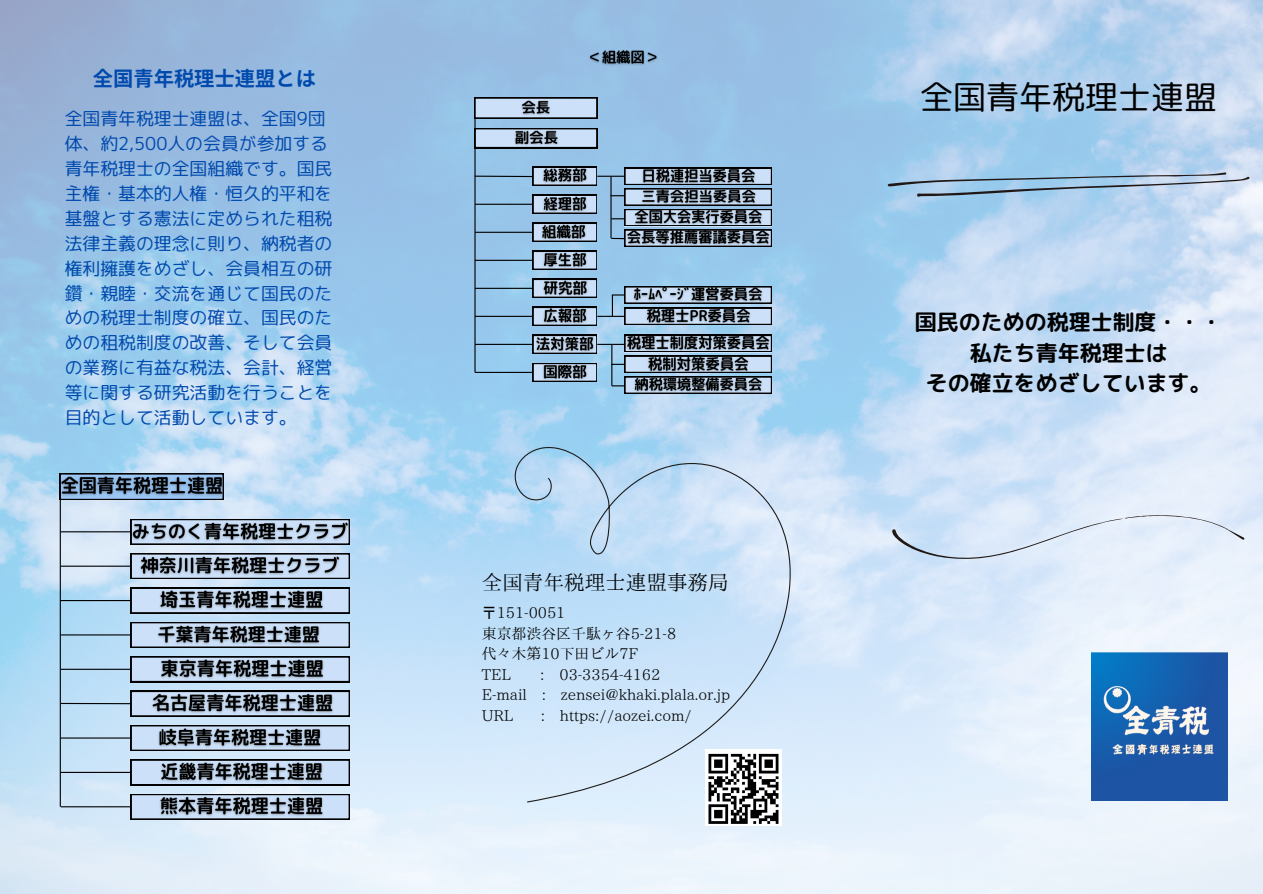
<style>
.page{position:relative;width:1263px;height:894px;background:#fff}
.page>*{position:absolute;margin:0;border:0;box-sizing:border-box;transform-origin:0 0}
.t1{font:33px "rounded mplus 1 p regular";color:#000}
.t2{font:22.05px/30.3px "rounded mplus 1 p bold";color:#000;text-align:center}
.t3{font:20.55px "IP Aex Mincho";color:#000}
.t4{font:700 20.25px "Noto Sans JP";color:#004aad}
.t5{font:17.85px/24.9px "rounded mplus 1 p regular";color:#004aad}
.t6{font:14.85px "IP Aex Mincho";color:#000}
.s1{font-family:"Noto Sans CJ Ksc"}
</style>
<div class="page">
<img style="left:0;top:0;width:1263px;height:893px">
<svg style="left:131px;top:553px;width:219px;height:25px"></svg>
<svg style="left:131px;top:587px;width:219px;height:26px"></svg>
<svg style="left:131px;top:622px;width:219px;height:25px"></svg>
<svg style="left:131px;top:656px;width:219px;height:25px"></svg>
<svg style="left:131px;top:690px;width:219px;height:26px"></svg>
<svg style="left:131px;top:725px;width:219px;height:25px"></svg>
<svg style="left:131px;top:759px;width:219px;height:25px"></svg>
<svg style="left:131px;top:793px;width:219px;height:26px"></svg>
<svg style="left:888px;top:172px;width:362px;height:26px"></svg>
<svg style="left:892px;top:515px;width:353px;height:44px"></svg>
<hr style="left:61px;top:806px;width:70px;height:1px;background:#000">
<hr style="left:61px;top:771px;width:70px;height:1px;background:#000">
<hr style="left:61px;top:737px;width:70px;height:1px;background:#000">
<hr style="left:61px;top:702px;width:70px;height:2px;background:#000">
<hr style="left:61px;top:668px;width:70px;height:1px;background:#000">
<hr style="left:61px;top:634px;width:70px;height:1px;background:#000">
<hr style="left:60px;top:600px;width:71px;height:1px;background:#000">
<img style="left:55px;top:472px;width:174px;height:28px">
<img style="left:127px;top:517px;width:227px;height:28px">
<img style="left:136px;top:551px;width:210px;height:28px">
<img style="left:156px;top:585px;width:173px;height:29px">
<img style="left:152px;top:620px;width:174px;height:28px">
<img style="left:156px;top:654px;width:173px;height:29px">
<img style="left:147px;top:688px;width:191px;height:28px">
<img style="left:154px;top:723px;width:174px;height:28px">
<img style="left:155px;top:757px;width:173px;height:29px">
<img style="left:156px;top:791px;width:173px;height:29px">
<hr style="left:61px;top:565px;width:70px;height:1px;background:#000">
<hr style="left:61px;top:531px;width:70px;height:1px;background:#000">
<hr style="left:60px;top:486px;width:1px;height:320px;background:#000">
<svg style="left:512px;top:446px;width:280px;height:356px"></svg>
<img style="left:705px;top:749px;width:77px;height:76px">
<hr style="left:474px;top:111px;width:2px;height:261px;background:#000">
<hr style="left:475px;top:372px;width:58px;height:1px;background:#000">
<hr style="left:475px;top:344px;width:58px;height:1px;background:#000">
<hr style="left:475px;top:316px;width:58px;height:1px;background:#000">
<hr style="left:475px;top:288px;width:58px;height:1px;background:#000">
<hr style="left:475px;top:260px;width:58px;height:1px;background:#000">
<hr style="left:475px;top:232px;width:58px;height:1px;background:#000">
<hr style="left:475px;top:204px;width:58px;height:1px;background:#000">
<hr style="left:475px;top:175px;width:57px;height:2px;background:#000">
<svg style="left:475px;top:98px;width:122px;height:20px"></svg>
<img style="left:517px;top:96px;width:38px;height:23px">
<img style="left:540px;top:165px;width:51px;height:2px">
<img style="left:630px;top:393px;width:137px;height:3px">
<img style="left:624px;top:332px;width:150px;height:22px">
<img style="left:639px;top:165px;width:121px;height:2px">
<img style="left:642px;top:325px;width:112px;height:2px">
<svg style="left:533px;top:167px;width:239px;height:102px"></svg>
<img style="left:539px;top:248px;width:52px;height:23px">
<img style="left:539px;top:276px;width:52px;height:3px">
<img style="left:539px;top:325px;width:52px;height:2px">
<img style="left:533px;top:332px;width:66px;height:3px">
<svg style="left:533px;top:335px;width:239px;height:58px"></svg>
<img style="left:540px;top:360px;width:51px;height:23px">
<svg style="left:475px;top:128px;width:122px;height:20px"></svg>
<img style="left:510px;top:126px;width:52px;height:23px">
<img style="left:585px;top:46px;width:77px;height:23px">
<img style="left:1092px;top:652px;width:136px;height:148px">
<svg style="left:533px;top:279px;width:239px;height:46px"></svg>
<p class="t4" style="left:93px;top:62px;width:225px">全国青年税理士連盟とは</p>
<h2 class="t5" style="left:65px;top:106px;width:269px">全国青年税理士連盟は、全国9団体、約2,500人の会員が参加する青年税理士の全国組織です。国民主権・基本的人権・恒久的平和を基盤とする憲法に定められた租税法律主義の理念に則り、納税者の権利擁護をめざし、会員相互の研<span class="s1">鑽</span>・親睦・交流を通じて国民のための税理士制度の確立、国民のための租税制度の改善、そして会員の業務に有益な税法、会計、経営等に関する研究活動を行うことを目的として活動しています。</h2>
<h4 class="t3" style="left:482px;top:571px;width:248px">全国青年税理士連盟事務局</h4>
<p class="t6" style="left:482px;top:604px;width:85px">〒151-0051</p>
<h3 class="t6" style="left:482px;top:625px;width:196px">東京都渋谷区千駄ヶ谷5-21-8</h3>
<p class="t6" style="left:482px;top:646px;width:158px">代々木第10下田ビル7F</p>
<p class="t6" style="left:482px;top:666px;width:30px">TEL</p>
<p class="t6" style="left:540px;top:666px;width:121px">: 03-3354-4162</p>
<p class="t6" style="left:482px;top:687px;width:250px">E-mail : zensei@khaki.plala.or.jp</p>
<p class="t6" style="left:482px;top:707px;width:33px">URL</p>
<p class="t6" style="left:541px;top:707px;width:153px">: https://aozei.com/</p>
<p class="t1" style="left:920px;top:73px;width:298px">全国青年税理士連盟</p>
<p class="t2" style="left:915px;top:306px;width:309px">国民のための税理士制度・・・私たち青年税理士は<br>その確立をめざしています。</p>
</div>
